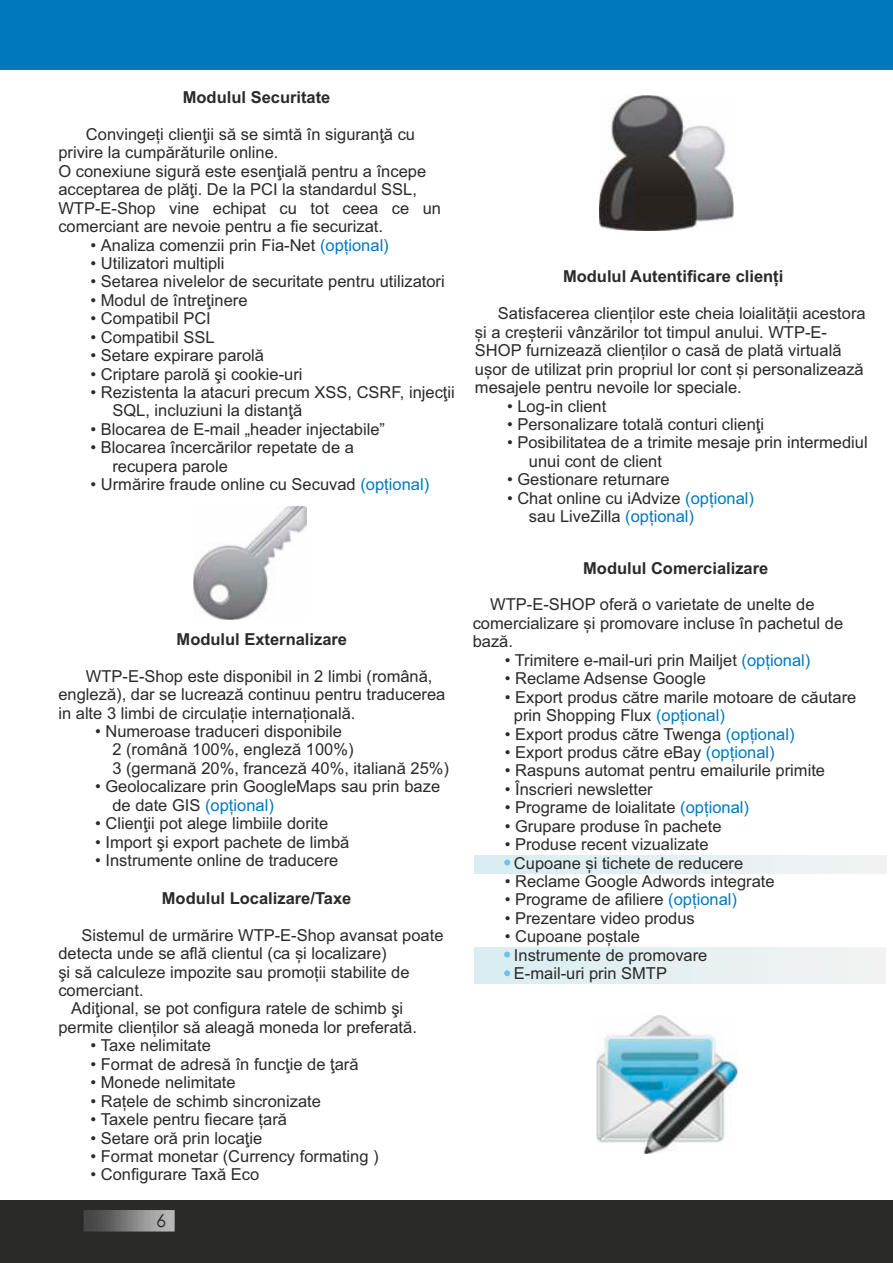
<style>
.page{position:relative;width:893px;height:1263px;background:#fff}
.page>*{position:absolute;margin:0;border:0;box-sizing:border-box;transform-origin:0 0}
.t1{font:18px "Century Gothic";color:#2a2a29}
.t2{font:16.5px/18.5px "Arial";color:#2a2a29}
.t3{font:700 16.5px "Arial";color:#2a2a29}
.s1{color:#0078be}
</style>
<div class="page">
<div style="left:0;top:1200px;width:893px;height:63px;background:#2a2a29"></div>
<div style="left:474px;top:948px;width:412px;height:36px;background:#e6eff2"></div>
<div style="left:475px;top:855px;width:411px;height:19px;background:#e6eff2"></div>
<svg style="left:84px;top:1210px;width:91px;height:21px;background:#7d7d7d"></svg>
<div style="left:0;top:0;width:893px;height:70px;background:#0078be"></div>
<img style="left:193px;top:506px;width:114px;height:114px">
<img style="left:599px;top:96px;width:135px;height:135px">
<svg style="left:504px;top:859px;width:6px;height:6px"></svg>
<svg style="left:504px;top:951px;width:6px;height:6px"></svg>
<svg style="left:504px;top:970px;width:6px;height:6px"></svg>
<img style="left:596px;top:1015px;width:141px;height:138px">
<p class="t3" style="left:183px;top:91px;width:149px">Modulul Securitate</p>
<p class="t2" style="left:58px;top:126px;width:384px;text-indent:28px">Convingeți clienţii să se simtă în siguranţă cu privire la cumpărăturile online.<br>O conexiune sigură este esenţială pentru a începe acceptarea de plăţi. De la PCI la standardul SSL, WTP-E-Shop vine echipat cu tot ceea ce un comerciant are nevoie pentru a fie securizat.</p>
<p class="t2" style="left:90px;top:237px;width:300px">• Analiza comenzii prin Fia-Net <span class="s1">(opțional)</span></p>
<p class="t2" style="left:90px;top:255px;width:136px">• Utilizatori multipli</p>
<p class="t2" style="left:90px;top:274px;width:356px">• Setarea nivelelor de securitate pentru utilizatori</p>
<p class="t2" style="left:90px;top:292px;width:159px">• Modul de întreţinere</p>
<p class="t2" style="left:90px;top:311px;width:122px">• Compatibil PCI</p>
<p class="t2" style="left:90px;top:329px;width:126px">• Compatibil SSL</p>
<p class="t2" style="left:90px;top:348px;width:175px">• Setare expirare parolă</p>
<p class="t2" style="left:90px;top:366px;width:214px">• Criptare parolă şi cookie-uri</p>
<p class="t2" style="left:112px;top:384px;width:344px;text-indent:-22px">• Rezistenta la atacuri precum XSS, CSRF, injecţii<br>SQL, incluziuni la distanţă</p>
<p class="t2" style="left:90px;top:421px;width:296px">• Blocarea de E-mail „header injectabile”</p>
<p class="t2" style="left:112px;top:440px;width:243px;text-indent:-22px">• Blocarea încercărilor repetate de a recupera parole</p>
<p class="t2" style="left:90px;top:477px;width:340px">• Urmărire fraude online cu Secuvad <span class="s1">(opțional)</span></p>
<p class="t3" style="left:177px;top:633px;width:172px">Modulul Externalizare</p>
<p class="t2" style="left:58px;top:668px;width:389px;text-indent:28px">WTP-E-Shop este disponibil in 2 limbi (română, engleză), dar se lucrează continuu pentru traducerea in alte 3 limbi de circulație internațională.</p>
<p class="t2" style="left:112px;top:723px;width:338px;text-indent:-17px">• Numeroase traduceri disponibile<br>2 (română 100%, engleză 100%)<br>3 (germană 20%, franceză 40%, italiană 25%)</p>
<p class="t2" style="left:112px;top:779px;width:329px;text-indent:-17px">• Geolocalizare prin GoogleMaps sau prin baze de date GIS <span class="s1">(opțional)</span></p>
<p class="t2" style="left:95px;top:816px;width:235px">• Clienţii pot alege limbiile dorite</p>
<p class="t2" style="left:95px;top:834px;width:256px">• Import şi export pachete de limbă</p>
<p class="t2" style="left:95px;top:852px;width:245px">• Instrumente online de traducere</p>
<p class="t3" style="left:162px;top:892px;width:191px">Modulul Localizare/Taxe</p>
<p class="t2" style="left:81px;top:927px;width:364px">Sistemul de urmărire WTP-E-Shop avansat poate</p>
<p class="t2" style="left:58px;top:946px;width:330px">detecta unde se află clientul (ca și localizare)</p>
<p class="t2" style="left:58px;top:964px;width:353px">şi să calculeze impozite sau promoții stabilite de</p>
<p class="t2" style="left:58px;top:982px;width:87px">comerciant.</p>
<p class="t2" style="left:71px;top:1001px;width:333px">Adiţional, se pot configura ratele de schimb şi</p>
<p class="t2" style="left:58px;top:1019px;width:360px">permite clienților să aleagă moneda lor preferată.</p>
<p class="t2" style="left:90px;top:1038px;width:122px">• Taxe nelimitate</p>
<p class="t2" style="left:90px;top:1056px;width:270px">• Format de adresă în funcţie de ţară</p>
<p class="t2" style="left:90px;top:1075px;width:147px">• Monede nelimitate</p>
<p class="t2" style="left:90px;top:1093px;width:232px">• Rațele de schimb sincronizate</p>
<p class="t2" style="left:90px;top:1111px;width:198px">• Taxele pentru fiecare țară</p>
<p class="t2" style="left:90px;top:1130px;width:173px">• Setare oră prin locaţie</p>
<p class="t2" style="left:90px;top:1148px;width:290px">• Format monetar (Currency formating )</p>
<p class="t2" style="left:90px;top:1167px;width:170px">• Configurare Taxă Eco</p>
<p class="t1" style="left:156px;top:1214px;width:11px">6</p>
<p class="t3" style="left:563px;top:270px;width:222px">Modulul Autentificare clienți</p>
<p class="t2" style="left:475px;top:306px;width:392px;text-indent:23px">Satisfacerea clienților este cheia loialității acestora și a creșterii vânzărilor tot timpul anului. WTP-E-SHOP furnizează clienților o casă de plată virtuală ușor de utilizat prin propriul lor cont și personalizează mesajele pentru nevoile lor speciale.</p>
<p class="t2" style="left:507px;top:398px;width:101px">• Log-in client</p>
<p class="t2" style="left:507px;top:416px;width:259px">• Personalizare totală conturi clienţi</p>
<p class="t2" style="left:529px;top:435px;width:340px;text-indent:-22px">• Posibilitatea de a trimite mesaje prin intermediul unui cont de client</p>
<p class="t2" style="left:507px;top:472px;width:164px">• Gestionare returnare</p>
<p class="t2" style="left:529px;top:490px;width:227px;text-indent:-22px">• Chat online cu iAdvize <span class="s1">(opțional) </span>sau LiveZilla <span class="s1">(opțional)</span></p>
<p class="t3" style="left:583px;top:562px;width:187px">Modulul Comercializare</p>
<p class="t2" style="left:473px;top:597px;width:372px;text-indent:18px">WTP-E-SHOP oferă o varietate de unelte de comercializare și promovare incluse în pachetul de bază.</p>
<p class="t2" style="left:505px;top:652px;width:307px">• Trimitere e-mail-uri prin Mailjet <span class="s1">(opțional)</span></p>
<p class="t2" style="left:505px;top:671px;width:203px">• Reclame Adsense Google</p>
<p class="t2" style="left:514px;top:689px;width:344px;text-indent:-9px">• Export produs către marile motoare de căutare prin Shopping Flux <span class="s1">(opțional)</span></p>
<p class="t2" style="left:505px;top:726px;width:291px">• Export produs către Twenga <span class="s1">(opțional)</span></p>
<p class="t2" style="left:505px;top:744px;width:271px">• Export produs către eBay <span class="s1">(opțional)</span></p>
<p class="t2" style="left:505px;top:763px;width:322px">• Raspuns automat pentru emailurile primite</p>
<p class="t2" style="left:505px;top:781px;width:149px">• Înscrieri newsletter</p>
<p class="t2" style="left:505px;top:800px;width:246px">• Programe de loialitate <span class="s1">(opțional)</span></p>
<p class="t2" style="left:505px;top:818px;width:218px">• Grupare produse în pachete</p>
<p class="t2" style="left:514px;top:837px;width:231px;text-indent:-9px">• Produse recent vizualizate<br>Cupoane și tichete de reducere</p>
<p class="t2" style="left:505px;top:873px;width:271px">• Reclame Google Adwords integrate</p>
<p class="t2" style="left:505px;top:892px;width:234px">• Programe de afiliere <span class="s1">(opțional)</span></p>
<p class="t2" style="left:505px;top:910px;width:192px">• Prezentare video produs</p>
<p class="t2" style="left:514px;top:929px;width:195px;text-indent:-9px">• Cupoane poștale<br>Instrumente de promovare<br>E-mail-uri prin SMTP</p>
</div>
